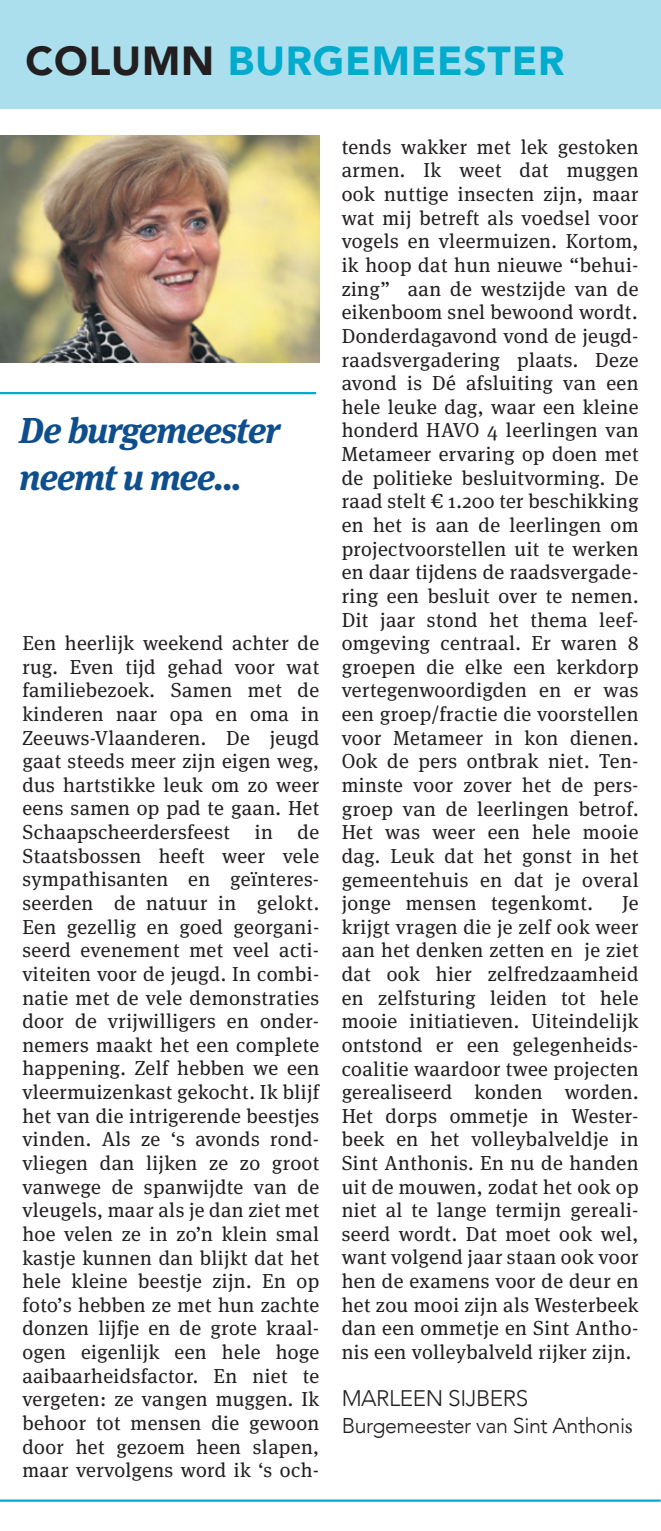
<style>
.page{position:relative;width:661px;height:1531px;background:#fff}
.page>*{position:absolute;margin:0;border:0;box-sizing:border-box;transform-origin:0 0}
.t1{font:900 40.5px "Avenir";letter-spacing:.02em;color:#00abcd}
.t2{font:italic 700 36px/47.2px "Meta Serif";letter-spacing:-.03em;color:#0f4e8c}
.t3{font:300 22.5px "Avenir";letter-spacing:-.02em;color:#231f20}
.t4{font:300 21.38px "Avenir";letter-spacing:-.02em;color:#231f20}
.t5{font:20.25px/23.6px "Meta Serif";letter-spacing:.02em;color:#231f20;text-align:justify}
.s1{color:#231f20}
.s2{font-family:"Minion Pro";font-weight:400}
</style>
<div class="page">
<div style="left:0;top:0;width:660px;height:109px;background:#acdfed"></div>
<hr style="left:0;top:1499px;width:660px;height:2px;background:#00abcd">
<hr style="left:0;top:392px;width:316px;height:2px;background:#00abcd">
<img style="left:1px;top:135px;width:318px;height:228px">
<h1 class="t1" style="left:26px;top:26px;width:540px"><span class="s1">COLUMN</span> BURGEMEESTER</h1>
<h2 class="t2" style="left:19px;top:403px;width:262px">De burgemeester neemt u mee...</h2>
<p class="t5" style="left:22px;top:631px;width:298px">Een heerlijk weekend achter de rug. Even tijd gehad voor wat familiebezoek. Samen met de kinderen naar opa en oma in Zeeuws-Vlaanderen. De jeugd gaat steeds meer zijn eigen weg, dus hartstikke leuk om zo weer eens samen op pad te gaan. Het Schaapscheerdersfeest in de Staatsbossen heeft weer vele sympathisanten en geïnteres&shy;seerden de natuur in gelokt.<br>Een gezellig en goed georgani&shy;seerd evenement met veel acti&shy;viteiten voor de jeugd. In combi&shy;natie met de vele demonstraties door de vrijwilligers en onder&shy;nemers maakt het een complete happening. Zelf hebben we een vleermuizenkast gekocht. Ik blijf het van die intrigerende beestjes vinden. Als ze ‘s avonds rond&shy;vliegen dan lijken ze zo groot vanwege de spanwijdte van de vleugels, maar als je dan ziet met hoe velen ze in zo’n klein smal kastje kunnen dan blijkt dat het hele kleine beestje zijn. En op foto’s hebben ze met hun zachte donzen lijfje en de grote kraal&shy;ogen eigenlijk een hele hoge aaibaarheidsfactor. En niet te vergeten: ze vangen muggen. Ik behoor tot mensen die gewoon door het gezoem heen slapen, maar vervolgens word ik ‘s och-</p>
<p class="t5" style="left:341px;top:135px;width:298px">tends wakker met lek gestoken armen. Ik weet dat muggen ook nuttige insecten zijn, maar wat mij betreft als voedsel voor vogels en vleermuizen. Kortom, ik hoop dat hun nieuwe “behui&shy;zing” aan de westzijde van de eikenboom snel bewoond wordt.<br>Donderdagavond vond de jeugd&shy;raadsvergadering plaats. Deze avond is Dé afsluiting van een hele leuke dag, waar een kleine honderd HAVO 4 leerlingen van Metameer ervaring op doen met de politieke besluitvorming. De raad stelt € 1.200 ter beschikking en het is aan de leerlingen om projectvoorstellen uit te werken en daar tijdens de raadsvergade&shy;ring een besluit over te nemen.<br>Dit jaar stond het thema leef&shy;omgeving centraal. Er waren 8 groepen die elke een kerkdorp vertegenwoordigden en er was een groep/fractie die voorstellen voor Metameer in kon dienen.<br>Ook de pers ontbrak niet. Ten&shy;minste voor zover het de pers&shy;groep van de leerlingen betrof.<br>Het was weer een hele mooie dag. Leuk dat het gonst in het gemeentehuis en dat je overal jonge mensen tegenkomt.</p>
<p class="t5" style="left:341px;top:891px;width:298px;text-indent:280px">Je krijgt vragen die je zelf ook weer aan het denken zetten en je ziet dat ook hier zelfredzaamheid en zelfsturing leiden tot hele mooie initiatieven. Uiteindelijk ontstond er een gelegenheids&shy;coalitie waardoor twee projecten gerealiseerd konden worden.<br>Het dorps ommetje in Wester&shy;beek en het volleybalveldje in Sint Anthonis. En nu de handen uit de mouwen, zodat het ook op niet al te lange termijn gereali&shy;seerd wordt. Dat moet ook wel, want volgend jaar staan ook voor hen de examens voor de deur en het zou mooi zijn als Westerbeek dan een ommetje en Sint Antho&shy;nis een volleybalveld rijker zijn.</p>
<p class="t3" style="left:341px;top:1385px;width:188px">MARLEEN SIJBERS</p>
<p class="t4" style="left:341px;top:1413px;width:292px">Burgemeester van Sint Anthoni<span class="s2">s</span></p>
</div>
